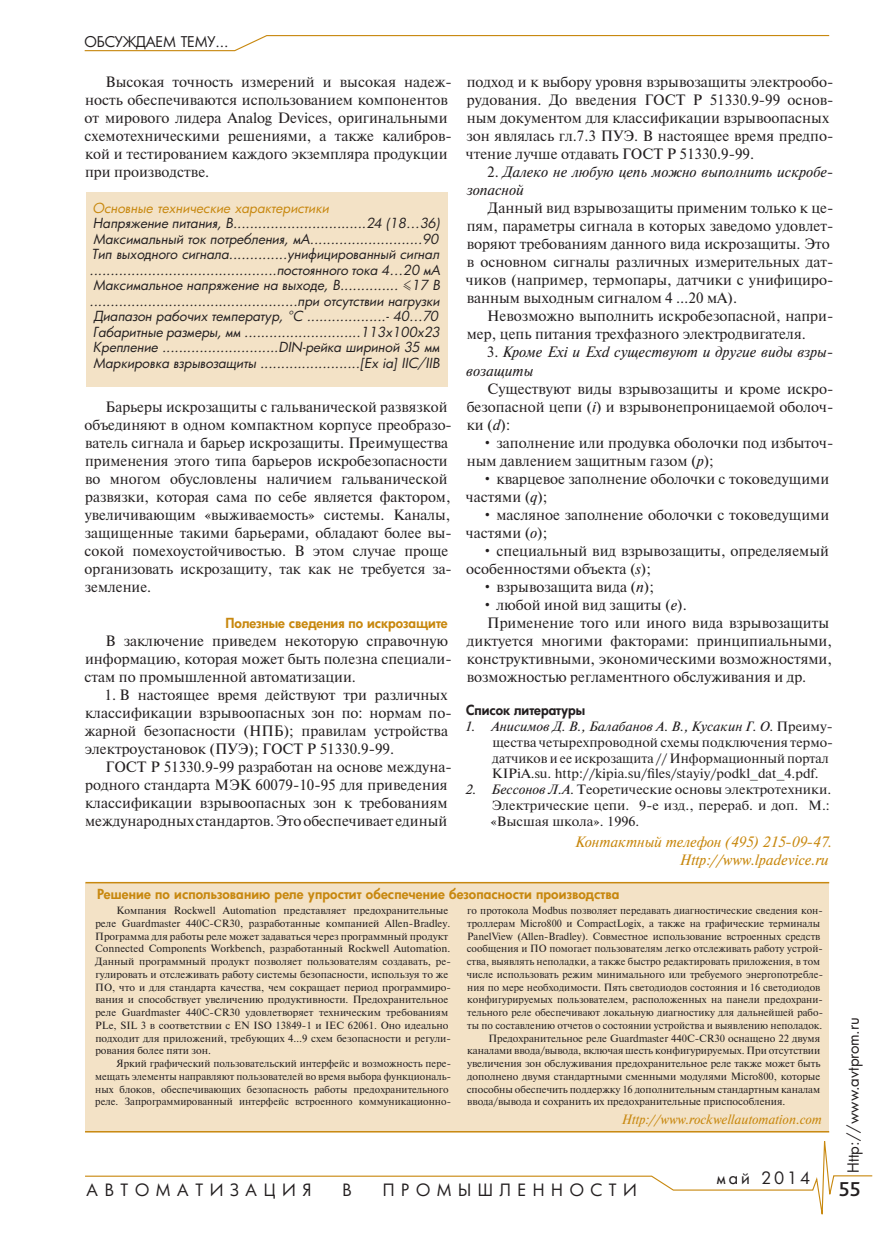
<style>
.page{position:relative;width:893px;height:1234px;background:#fff}
.page>*{position:absolute;margin:0;border:0;box-sizing:border-box;transform-origin:0 0}
.t1{font:500 21px "Bliss Pro";color:#231f20}
.t2{font:16.5px "Futura Cyr";letter-spacing:.4em;color:#231f20}
.t3{font:15px/18px "Newton";color:#231f20}
.t4{font:italic 15px/18px "Newton";color:#231f20}
.t5{font:italic 15px/18px "Newton C";color:#c8880f;text-align:right}
.t6{font:15px "Futura Cyr";color:#231f20}
.t7{font:14.4px "Futura Cyr";letter-spacing:-.01em;color:#231f20}
.t8{font:italic 13.5px/15.5px "Futura Cyr";color:#231f20;text-align:center}
.t9{font:13.5px/15.9px "Newton";color:#231f20;scale:1.05 1}
.t10{font:800 13.5px "Futura Cyr";letter-spacing:.005em;color:#c8880f}
.t11{font:italic 13.5px "Futura Cyr";color:#c8880f}
.t12{font:italic 13.5px "Newton C";color:#c8880f}
.t13{font:800 13.5px "Futura Cyr";color:#231f20}
.t14{font:10.5px/12.8px "Newton";color:#231f20}
.s1{font-family:"Newton"}
.s2{font-style:normal}
.s3{font-style:italic}
</style>
<div class="page">
<svg style="left:85px;top:1131px;width:788px;height:84px"></svg>
<svg style="left:84px;top:35px;width:746px;height:17px"></svg>
<div style="left:86px;top:192px;width:362px;height:195px;background:#f3e2c6"></div>
<div style="left:85px;top:882px;width:744px;height:249px;background:#f3e2c6"></div>
<hr style="left:85px;top:881px;width:744px;height:2px;background:#c8880f">
<hr style="left:85px;top:1130px;width:744px;height:2px;background:#c8880f">
<p class="t7" style="left:84px;top:33px;width:145px">ОБСУЖДАЕМ ТЕМУ...</p>
<p class="t3" style="left:85px;top:73px;width:369px;text-indent:21px">Высокая точность измерений и высокая надеж&shy;ность обеспечиваются использованием компонентов от мирового лидера Analog Devices, оригинальными схемотехническими решениями, а также калибров&shy;кой и тестированием каждого экземпляра продукции при производстве.</p>
<p class="t11" style="left:92px;top:200px;width:238px">Основные технические характеристики</p>
<p class="t8" style="left:90px;top:216px;width:352px">Напряжение питания, В................................24 (18…36)<br>Максимальный ток потребления, мА...........................90<br>Тип выходного сигнала..............унифицированный сигнал .............................................постоянного тока 4…20 мА Максимальное напряжение на выходе, В.............. <span class="s1">≤</span>17 В ..................................................при отсутствии нагрузки Диапазон рабочих температур, °С ...................- 40…70<br>Габаритные размеры, мм ............................113х100х23<br>Крепление ............................DIN-рейка шириной 35 мм Маркировка взрывозащиты ........................[Ex ia] IIC/IIB</p>
<p class="t3" style="left:85px;top:397px;width:369px;text-indent:21px">Барьеры искрозащиты с гальванической развязкой объединяют в одном компактном корпусе преобразо&shy;ватель сигнала и барьер искрозащиты. Преимущества применения этого типа барьеров искробезопасности во многом обусловлены наличием гальванической развязки, которая сама по себе является фактором, увеличивающим «выживаемость» системы. Каналы, защищенные такими барьерами, обладают более вы&shy;сокой помехоустойчивостью. В этом случае проще организовать искрозащиту, так как не требуется за&shy;земление.</p>
<p class="t10" style="left:226px;top:614px;width:224px">Полезные сведения по искрозащите</p>
<p class="t3" style="left:85px;top:631px;width:369px;text-indent:21px">В заключение приведем некоторую справочную информацию, которая может быть полезна специали&shy;стам по промышленной автоматизации.</p>
<p class="t3" style="left:85px;top:685px;width:368px;text-indent:20px">1. В настоящее время действуют три различных классификации взрывоопасных зон по: нормам по&shy;жарной безопасности (НПБ); правилам устройства электроустановок (ПУЭ); ГОСТ Р 51330.9-99.</p>
<p class="t3" style="left:85px;top:757px;width:368px;text-indent:21px">ГОСТ Р 51330.9-99 разработан на основе междуна&shy;родного стандарта МЭК 60079-10-95 для приведения классификации взрывоопасных зон к требованиям международных стандартов. Это обеспечивает единый</p>
<p class="t3" style="left:466px;top:73px;width:369px">подход и к выбору уровня взрывозащиты электрообо&shy;рудования. До введения ГОСТ Р 51330.9-99 основ&shy;ным документом для классификации взрывоопасных зон являлась гл.7.3 ПУЭ. В настоящее время предпо&shy;чтение лучше отдавать ГОСТ Р 51330.9-99.</p>
<p class="t4" style="left:467px;top:163px;width:368px;text-indent:21px"><span class="s2">2.</span> Далеко не любую цепь можно выполнить искробе‑ зопасной</p>
<p class="t3" style="left:466px;top:199px;width:369px;text-indent:22px">Данный вид взрывозащиты применим только к це&shy;пям, параметры сигнала в которых заведомо удовлет&shy;воряют требованиям данного вида искрозащиты. Это в основном сигналы различных измерительных дат&shy;чиков (например, термопары, датчики с унифициро&shy;ванным выходным сигналом 4 …20 мА).</p>
<p class="t3" style="left:467px;top:307px;width:368px;text-indent:21px">Невозможно выполнить искробезопасной, напри&shy;мер, цепь питания трехфазного электродвигателя.</p>
<p class="t4" style="left:466px;top:343px;width:368px;text-indent:21px"><span class="s2">3.</span> Кроме Exi и Exd cуществуют и другие виды взры‑ возащиты</p>
<p class="t3" style="left:467px;top:379px;width:368px;text-align:justify;text-indent:21px">Существуют виды взрывозащиты и кроме искро&shy;безопасной цепи (<span class="s3">i</span>) и взрывонепроницаемой оболоч&shy;ки (<span class="s3">d</span>):</p>
<p class="t3" style="left:467px;top:433px;width:368px;text-indent:16px">• заполнение или продувка оболочки под избыточ&shy;ным давлением защитным газом (<span class="s3">р</span>);</p>
<p class="t3" style="left:466px;top:469px;width:365px;text-indent:16px">• кварцевое заполнение оболочки с токоведущими частями (<span class="s3">q</span>);</p>
<p class="t3" style="left:466px;top:505px;width:365px;text-indent:16px">• масляное заполнение оболочки с токоведущими частями (<span class="s3">о</span>);</p>
<p class="t3" style="left:466px;top:541px;width:364px;text-indent:16px">• специальный вид взрывозащиты, определяемый особенностями объекта (<span class="s3">s</span>);</p>
<p class="t3" style="left:482px;top:577px;width:173px">• взрывозащита вида (<span class="s3">n</span>);</p>
<p class="t3" style="left:482px;top:595px;width:206px">• любой иной вид защиты (<span class="s3">е</span>).</p>
<p class="t3" style="left:487px;top:613px;width:343px">Применение того или иного вида взрывозащиты</p>
<p class="t3" style="left:467px;top:631px;width:367px">диктуется многими факторами: принципиальными,</p>
<p class="t3" style="left:467px;top:649px;width:367px">конструктивными, экономическими возможностями,</p>
<p class="t3" style="left:467px;top:667px;width:341px">возможностью регламентного обслуживания и др.</p>
<p class="t13" style="left:466px;top:701px;width:120px">Список литературы</p>
<p class="t9" style="left:492px;top:717px;width:327px;text-indent:-27px"><span class="s3">1. Анисимов Д. В., Балабанов А. В., Кусакин Г. О.</span> Преиму&shy;щества четырехпроводной схемы подключения термо&shy;датчиков и ее искрозащита // Информационный портал KIPiA.su. http://kipia.su/files/stayiy/podkl_dat_4.pdf.</p>
<p class="t9" style="left:490px;top:781px;width:326px;text-align:justify;text-indent:-25px"><span class="s3">2. Бессонов Л.А.</span> Теоретические основы электротехники.<br>Электрические цепи. 9-е изд., перераб. и доп. М.: «Высшая школа». 1996<span class="s3">.</span></p>
<p class="t5" style="left:574px;top:832px;width:259px">Контактный телефон (495) 215-09-47.<br>Http://www.lpadevice.ru</p>
<p class="t10" style="left:97px;top:885px;width:524px">Решение по использованию реле упростит обеспечение безопасности производства</p>
<p class="t14" style="left:467px;top:903px;width:357px">го протокола Modbus позволяет передавать диагностические сведения кон-</p>
<p class="t14" style="left:467px;top:916px;width:354px">троллерам Micro800 и CompactLogix, а также на графические терминалы</p>
<p class="t14" style="left:467px;top:929px;width:355px">PanelView (Allen-Bradley). Совместное использование встроенных средств</p>
<p class="t14" style="left:467px;top:941px;width:358px">сообщения и ПО помогает пользователям легко отслеживать работу устрой-</p>
<p class="t14" style="left:467px;top:954px;width:355px">ства, выявлять неполадки, а также быстро редактировать приложения, в том</p>
<p class="t14" style="left:467px;top:967px;width:358px">числе использовать режим минимального или требуемого энергопотребле-</p>
<p class="t14" style="left:467px;top:980px;width:355px">ния по мере необходимости. Пять светодиодов состояния и 16 светодиодов</p>
<p class="t14" style="left:467px;top:992px;width:357px">конфигурируемых пользователем, расположенных на панели предохрани-</p>
<p class="t14" style="left:467px;top:1005px;width:357px">тельного реле обеспечивают локальную диагностику для дальнейшей рабо-</p>
<p class="t14" style="left:467px;top:1018px;width:357px">ты по составлению отчетов о состоянии устройства и выявлению неполадок.</p>
<p class="t14" style="left:488px;top:1031px;width:333px">Предохранительное реле Guardmaster 440C-CR30 оснащено 22 двумя</p>
<p class="t14" style="left:467px;top:1043px;width:354px">каналами ввода/вывода, включая шесть конфигурируемых. При отсутствии</p>
<p class="t14" style="left:467px;top:1056px;width:355px">увеличения зон обслуживания предохранительное реле также может быть</p>
<p class="t14" style="left:467px;top:1069px;width:355px">дополнено двумя стандартными сменными модулями Micro800, которые</p>
<p class="t14" style="left:467px;top:1082px;width:355px">способны обеспечить поддержку 16 дополнительным стандартным каналам</p>
<p class="t14" style="left:467px;top:1094px;width:320px">ввода/вывода и сохранить их предохранительные приспособления.</p>
<p class="t14" style="left:95px;top:903px;width:357px;text-indent:21px">Компания Rockwell Automation представляет предохранительные реле Guardmaster 440C-CR30, разработанные компанией Allen-Bradley.<br>Программа для работы реле может задаваться через программный продукт Connected Components Workbench, разработанный Rockwell Automation.<br>Данный программный продукт позволяет пользователям создавать, ре&shy;гулировать и отслеживать работу системы безопасности, используя то же ПО, что и для стандарта качества, чем сокращает период программиро&shy;вания и способствует увеличению продуктивности. Предохранительное реле Guardmaster 440C-CR30 удовлетворяет техническим требованиям PLe, SIL 3 в соответствии с EN ISO 13849-1 и IEC 62061. Оно идеально подходит для приложений, требующих 4…9 схем безопасности и регули&shy;рования более пяти зон.</p>
<p class="t14" style="left:95px;top:1056px;width:357px;text-indent:21px">Яркий графический пользовательский интерфейс и возможность пере&shy;мещать элементы направляют пользователей во время выбора функциональ&shy;ных блоков, обеспечивающих безопасность работы предохранительного реле. Запрограммированный интерфейс встроенного коммуникационно-</p>
<p class="t6" style="left:844px;top:1172px;width:157px;rotate:-90deg">Http://www.avtprom.ru</p>
<p class="t12" style="left:621px;top:1111px;width:202px">Http://www.rockwellautomation.com</p>
<p class="t2" style="left:717px;top:1167px;width:95px">май 2014</p>
<p class="t2" style="left:87px;top:1179px;width:226px">АВТОМАТИЗАЦИЯ</p>
<p class="t2" style="left:342px;top:1179px;width:11px">В</p>
<p class="t2" style="left:383px;top:1179px;width:256px">ПРОМЫШЛЕННОСТИ</p>
<h1 class="t1" style="left:839px;top:1176px;width:23px">55</h1>
</div>
